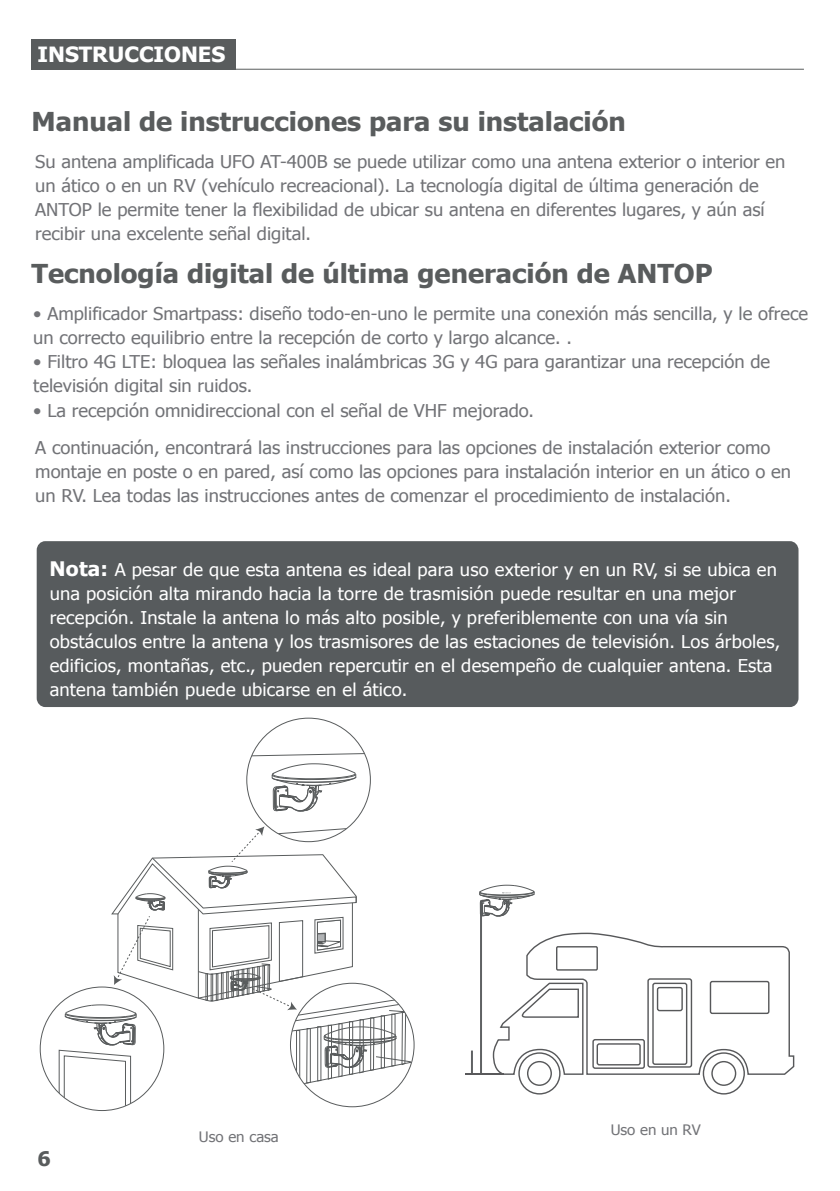
<style>
.page{position:relative;width:840px;height:1191px;background:#fff}
.page>*{position:absolute;margin:0;border:0;box-sizing:border-box;transform-origin:0 0}
.t1{font:700 26px "Tahoma";color:#595c5d;scale:1.04 1}
.t2{font:700 21px "Tahoma";color:#fff;scale:1.04 1}
.t3{font:700 20px "Tahoma";color:#595c5d;scale:1.04 1}
.t4{font:17.6px/24px "Tahoma";color:#727377;scale:1.04 1}
.t5{font:17.6px/24px "Tahoma";letter-spacing:.01em;color:#fff;scale:1.04 1}
.t6{font:14.4px "Tahoma";color:#727377;scale:1.04 1}
.s1{font-weight:700;font-size:20px}
</style>
<div class="page">
<svg style="left:492px;top:932px;width:302px;height:163px"></svg>
<div style="left:596px;top:1043px;width:44px;height:22px;border:1px solid #57585a;border-radius:2px"></div>
<hr style="left:479px;top:900px;width:2px;height:174px;background:#606264">
<hr style="left:470px;top:1050px;width:2px;height:24px;background:#606264">
<hr style="left:465px;top:1073px;width:38px;height:1px;background:#59595b">
<svg style="left:479px;top:885px;width:55px;height:31px"></svg>
<div style="left:37px;top:541px;width:761px;height:166px;background:#575b5d;border-radius:9px"></div>
<div style="left:31px;top:39px;width:204px;height:30px;background:#595c5d"></div>
<hr style="left:31px;top:69px;width:772px;height:1px;background:#595c5d">
<svg style="left:59px;top:752px;width:352px;height:358px"></svg>
<p class="t2" style="left:37px;top:40px;width:182px">INSTRUCCIONES</p>
<h1 class="t1" style="left:32px;top:104px;width:572px">Manual de instrucciones para su instalación</h1>
<p class="t4" style="left:35px;top:149px;width:722px">Su antena amplificada UFO AT-400B se puede utilizar como una antena exterior o interior en un ático o en un RV (vehículo recreacional). La tecnología digital de última generación de ANTOP le permite tener la flexibilidad de ubicar su antena en diferentes lugares, y aún así recibir una excelente señal digital.</p>
<h1 class="t1" style="left:32px;top:256px;width:656px">Tecnología digital de última generación de ANTOP</h1>
<p class="t4" style="left:33px;top:300px;width:746px">• Amplificador Smartpass: diseño todo-en-uno le permite una conexión más sencilla, y le ofrece un correcto equilibrio entre la recepción de corto y largo alcance. .</p>
<p class="t4" style="left:33px;top:348px;width:709px">• Filtro 4G LTE: bloquea las señales inalámbricas 3G y 4G para garantizar una recepción de televisión digital sin ruidos.</p>
<p class="t4" style="left:33px;top:397px;width:483px">• La recepción omnidireccional con el señal de VHF mejorado.</p>
<p class="t4" style="left:35px;top:434px;width:728px">A continuación, encontrará las instrucciones para las opciones de instalación exterior como montaje en poste o en pared, así como las opciones para instalación interior en un ático o en un RV. Lea todas las instrucciones antes de comenzar el procedimiento de instalación.</p>
<p class="t5" style="left:50px;top:557px;width:703px"><span class="s1">Nota:</span> A pesar de que esta antena es ideal para uso exterior y en un RV, si se ubica en una posición alta mirando hacia la torre de trasmisión puede resultar en una mejor recepción. Instale la antena lo más alto posible, y preferiblemente con una vía sin obstáculos entre la antena y los trasmisores de las estaciones de televisión. Los árboles, edificios, montañas, etc., pueden repercutir en el desempeño de cualquier antena. Esta antena también puede ubicarse en el ático.</p>
<p class="t3" style="left:37px;top:1144px;width:14px">6</p>
<p class="t6" style="left:199px;top:1127px;width:78px">Uso en casa</p>
<p class="t6" style="left:610px;top:1120px;width:88px">Uso en un RV</p>
</div>
